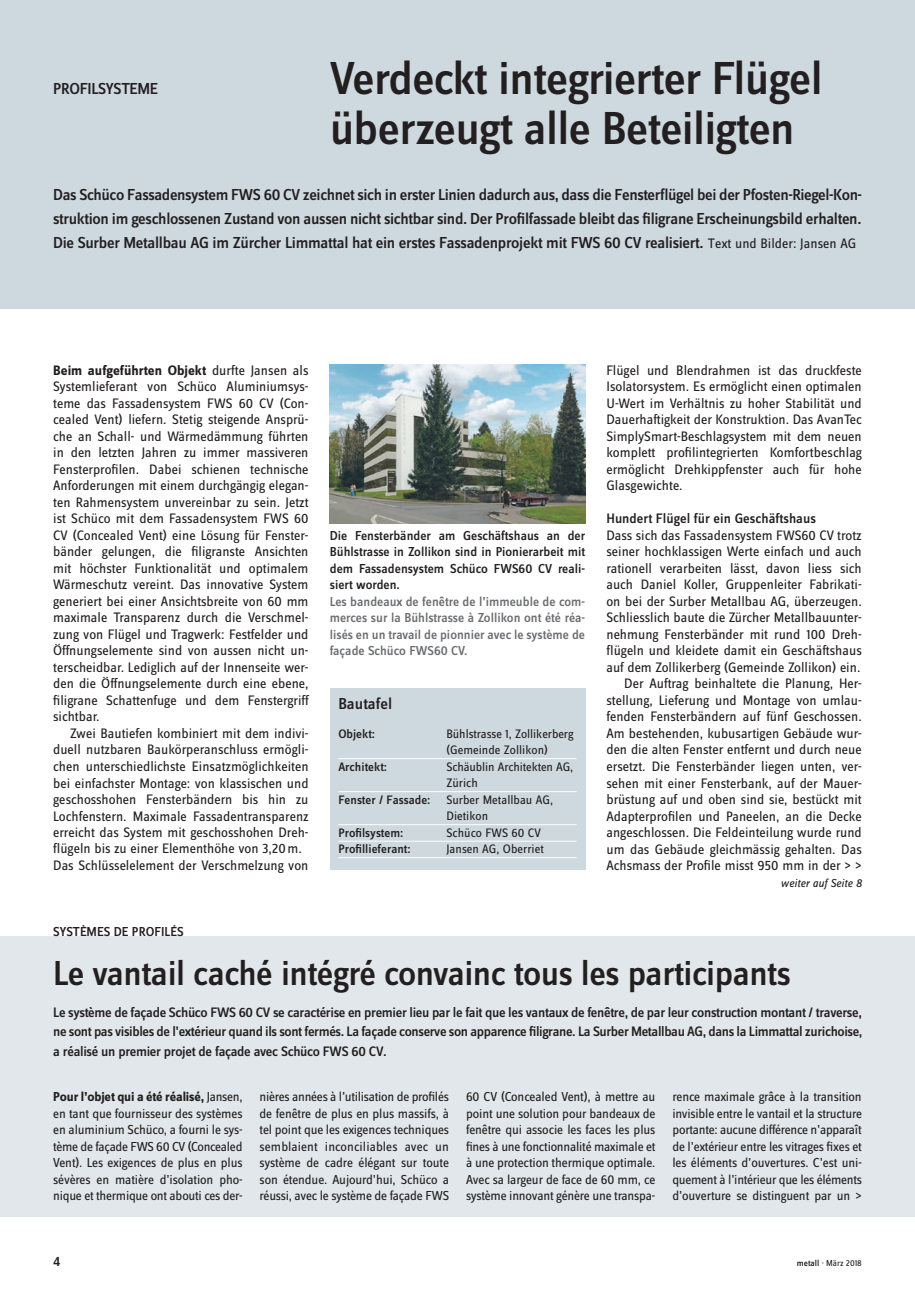
<style>
.page{position:relative;width:915px;height:1293px;background:#fff}
.page>*{position:absolute;margin:0;border:0;box-sizing:border-box;transform-origin:0 0}
.t1{font:500 48px/49.5px "Zine Sans Dis";letter-spacing:-.015em;color:#231f20}
.FR_Lead_9_5_med{font:500 36px "Zine Sans Dis";letter-spacing:-.015em;color:#231f20}
.DE_rubrik_11{font:500 16.5px/24px "Zine Sans Dis";letter-spacing:-.02em;color:#231f20;text-align:justify}
.DE_rubrik_11-2{font:500 16.5px "Zine Sans Dis";color:#231f20}
.DE_Grundtext_EZ{font:14.25px/16.5px "Zine Sans Dis";color:#231f20;text-align:justify}
.FR_Lead_9_5_med-2{font:500 14.25px/19.5px "Zine Sans Dis";letter-spacing:-.025em;color:#231f20;text-align:justify}
.DE_Grundtext_EZ-2{font:500 14.25px "Zine Sans Dis";color:#231f20}
.FR_Grundtext_ohne_EZ{font:13.5px/16.5px "Zine Sans Dis";letter-spacing:-.015em;color:#231f20;text-align:justify}
.DE_Grundtext_o_EZ{font:500 13.5px/16.5px "Zine Sans Dis";color:#6c6d70;text-align:justify}
.DE_Grundtext_o_EZ-2{font:500 13.5px/16.5px "Zine Sans Dis";color:#231f20;text-align:justify}
.FR_rubrik_9__med{font:500 13.5px "Zine Sans Dis";color:#231f20}
.t2{font:12.75px/16.5px "Zine Sans Dis";color:#231f20}
.t3{font:500 12.75px "Zine Sans Dis";color:#231f20}
.DE_Grundtext_o_EZ-3{font:italic 12px "Zine Sans Dis";color:#231f20}
.t4{font:9px "Zine Sans Dis";color:#231f20}
.s1{font-weight:400;font-size:14.25px}
.s2{font-weight:700}
.s3{font-weight:500}
</style>
<div class="page">
<div style="left:0;top:936px;width:914px;height:280px;background:#e1e7ea"></div>
<div style="left:0;top:0;width:914px;height:309px;background:#cdd8df"></div>
<div style="left:330px;top:688px;width:255px;height:182px;background:#cdd8df"></div>
<hr style="left:338px;top:758px;width:238px;height:1px;background:#fff">
<hr style="left:338px;top:791px;width:238px;height:1px;background:#fff">
<hr style="left:338px;top:824px;width:238px;height:1px;background:#fff">
<hr style="left:338px;top:841px;width:238px;height:1px;background:#fff">
<hr style="left:338px;top:857px;width:238px;height:1px;background:#fff">
<img style="left:330px;top:364px;width:255px;height:159px">
<p class="DE_rubrik_11" style="left:53px;top:77px;width:106px">PROFILSYSTEME</p>
<p class="t1" style="left:330px;top:56px;width:494px">Verdeckt integrierter Flügel überzeugt alle Beteiligten</p>
<p class="DE_rubrik_11" style="left:53px;top:184px;width:809px">Das Schüco Fassadensystem FWS 60 CV zeichnet sich in erster Linien dadurch aus, dass die Fensterflügel bei der Pfosten-Riegel-Kon&shy;struktion im geschlossenen Zustand von aussen nicht sichtbar sind. Der Profilfassade bleibt das filigrane Erscheinungsbild erhalten.<br>Die Surber Metallbau AG im Zürcher Limmattal hat ein erstes Fassadenprojekt mit FWS 60 CV realisiert. <span class="s1">Text und Bilder: Jansen AG</span></p>
<p class="DE_Grundtext_EZ" style="left:53px;top:362px;width:257px"><span class="s2">Beim aufgeführten Objekt</span> durfte Jansen als Systemlieferant von Schüco Aluminiumsys&shy;teme das Fassadensystem FWS 60 CV (Con&shy;cealed Vent) liefern. Stetig steigende Ansprü&shy;che an Schall- und Wärmedämmung führten in den letzten Jahren zu immer massiveren Fensterprofilen. Dabei schienen technische Anforderungen mit einem durchgängig elegan&shy;ten Rahmensystem unvereinbar zu sein. Jetzt ist Schüco mit dem Fassadensystem FWS 60<br>CV (Concealed Vent) eine Lösung für Fenster&shy;bänder gelungen, die filigranste Ansichten mit höchster Funktionalität und optimalem Wärmeschutz vereint. Das innovative System generiert bei einer Ansichtsbreite von 60 mm maximale Transparenz durch die Verschmel&shy;zung von Flügel und Tragwerk: Festfelder und Öffnungselemente sind von aussen nicht un&shy;terscheidbar. Lediglich auf der Innenseite wer&shy;den die Öffnungselemente durch eine ebene, filigrane Schattenfuge und dem Fenstergriff sichtbar.</p>
<p class="DE_Grundtext_EZ" style="left:53px;top:725px;width:257px;text-indent:17px">Zwei Bautiefen kombiniert mit dem indivi&shy;duell nutzbaren Baukörperanschluss ermögli&shy;chen unterschiedlichste Einsatzmöglichkeiten bei einfachster Montage: von klassischen und geschosshohen Fensterbändern bis hin zu Lochfenstern. Maximale Fassadentransparenz erreicht das System mit geschosshohen Dreh&shy;flügeln bis zu einer Elementhöhe von 3,20m.</p>
<p class="DE_Grundtext_EZ" style="left:53px;top:857px;width:257px">Das Schlüsselelement der Verschmelzung von</p>
<p class="DE_Grundtext_o_EZ-2" style="left:330px;top:528px;width:257px">Die Fensterbänder am Geschäftshaus an der Bühlstrasse in Zollikon sind in Pionierarbeit mit dem Fassadensystem Schüco FWS60 CV reali&shy;siert worden.</p>
<p class="DE_Grundtext_o_EZ" style="left:330px;top:594px;width:257px">Les bandeaux de fenêtre de l’immeuble de com&shy;merces sur la Bühlstrasse à Zollikon ont été réa&shy;lisés en un travail de pionnier avec le système de façade Schüco FWS60 CV.</p>
<p class="DE_rubrik_11-2" style="left:338px;top:695px;width:55px">Bautafel</p>
<p class="t3" style="left:338px;top:727px;width:38px">Objekt:</p>
<p class="t2" style="left:446px;top:726px;width:128px">Bühlstrasse 1, Zollikerberg (Gemeinde Zollikon)</p>
<p class="t3" style="left:338px;top:760px;width:50px">Architekt:</p>
<p class="t2" style="left:446px;top:759px;width:128px">Schäublin Architekten AG,<br>Zürich</p>
<p class="t2" style="left:446px;top:792px;width:108px;text-indent:-108px"><span class="s3">Fenster / Fassade:</span> Surber Metallbau AG,<br>Dietikon</p>
<p class="t3" style="left:338px;top:826px;width:67px">Profilsystem:</p>
<p class="t2" style="left:446px;top:825px;width:96px">Schüco FWS 60 CV</p>
<p class="t3" style="left:338px;top:843px;width:74px">Profillieferant:</p>
<p class="t2" style="left:446px;top:841px;width:99px">Jansen AG, Oberriet</p>
<p class="FR_rubrik_9__med" style="left:53px;top:924px;width:132px">SYSTÈMES DE PROFILÉS</p>
<p class="DE_Grundtext_EZ" style="left:606px;top:362px;width:257px">Flügel und Blendrahmen ist das druckfeste Isolatorsystem. Es ermöglicht einen optimalen U-Wert im Verhältnis zu hoher Stabilität und Dauerhaftigkeit der Konstruktion. Das AvanTec SimplySmart-Beschlagsystem mit dem neuen komplett profilintegrierten Komfortbeschlag ermöglicht Drehkippfenster auch für hohe Glasgewichte.</p>
<p class="DE_Grundtext_EZ-2" style="left:606px;top:511px;width:211px">Hundert Flügel für ein Geschäftshaus</p>
<p class="DE_Grundtext_EZ" style="left:606px;top:527px;width:257px">Dass sich das Fassadensystem FWS60 CV trotz seiner hochklassigen Werte einfach und auch rationell verarbeiten lässt, davon liess sich auch Daniel Koller, Gruppenleiter Fabrikati&shy;on bei der Surber Metallbau AG, überzeugen.<br>Schliesslich baute die Zürcher Metallbauunter&shy;nehmung Fensterbänder mit rund 100 Dreh&shy;flügeln und kleidete damit ein Geschäftshaus auf dem Zollikerberg (Gemeinde Zollikon) ein.</p>
<p class="DE_Grundtext_EZ" style="left:606px;top:676px;width:257px;text-indent:18px">Der Auftrag beinhaltete die Planung, Her&shy;stellung, Lieferung und Montage von umlau&shy;fenden Fensterbändern auf fünf Geschossen.<br>Am bestehenden, kubusartigen Gebäude wur&shy;den die alten Fenster entfernt und durch neue ersetzt. Die Fensterbänder liegen unten, ver&shy;sehen mit einer Fensterbank, auf der Mauer&shy;brüstung auf und oben sind sie, bestückt mit Adapterprofilen und Paneelen, an die Decke angeschlossen. Die Feldeinteilung wurde rund um das Gebäude gleichmässig gehalten. Das Achsmass der Profile misst 950 mm in der &gt; &gt;</p>
<p class="DE_Grundtext_o_EZ-3" style="left:780px;top:877px;width:83px">weiter auf Seite 8</p>
<p class="FR_Lead_9_5_med" style="left:53px;top:954px;width:738px">Le vantail caché intégré convainc tous les participants</p>
<p class="FR_Lead_9_5_med-2" style="left:53px;top:1003px;width:810px">Le système de façade Schüco FWS 60 CV se caractérise en premier lieu par le fait que les vantaux de fenêtre, de par leur construction montant / traverse, ne sont pas visibles de l’extérieur quand ils sont fermés. La façade conserve son apparence filigrane. La Surber Metallbau AG, dans la Limmattal zurichoise, a réalisé un premier projet de façade avec Schüco FWS 60 CV.</p>
<p class="FR_Grundtext_ohne_EZ" style="left:53px;top:1089px;width:191px"><span class="s2">Pour l’objet qui a été réalisé,</span> Jansen, en tant que fournisseur des systèmes en aluminium Schüco, a fourni le sys&shy;tème de façade FWS 60 CV (Concealed Vent). Les exigences de plus en plus sévères en matière d’isolation pho&shy;nique et thermique ont abouti ces der-</p>
<p class="FR_Grundtext_ohne_EZ" style="left:259px;top:1089px;width:191px">nières années à l’utilisation de profilés de fenêtre de plus en plus massifs, à tel point que les exigences techniques semblaient inconciliables avec un système de cadre élégant sur toute son étendue. Aujourd’hui, Schüco a réussi, avec le système de façade FWS</p>
<p class="FR_Grundtext_ohne_EZ" style="left:466px;top:1089px;width:191px">60 CV (Concealed Vent), à mettre au point une solution pour bandeaux de fenêtre qui associe les faces les plus fines à une fonctionnalité maximale et à une protection thermique optimale.<br>Avec sa largeur de face de 60 mm, ce système innovant génère une transpa-</p>
<p class="FR_Grundtext_ohne_EZ" style="left:672px;top:1089px;width:191px">rence maximale grâce à la transition invisible entre le vantail et la structure portante: aucune différence n’apparaît de l’extérieur entre les vitrages fixes et les éléments d’ouvertures. C’est uni&shy;quement à l’intérieur que les éléments d’ouverture se distinguent par un &gt;</p>
<p class="FR_Lead_9_5_med-2" style="left:53px;top:1252px;width:9px">4</p>
<p class="t4" style="left:796px;top:1259px;width:66px"><span class="s3">metall</span> · März 2018</p>
</div>
